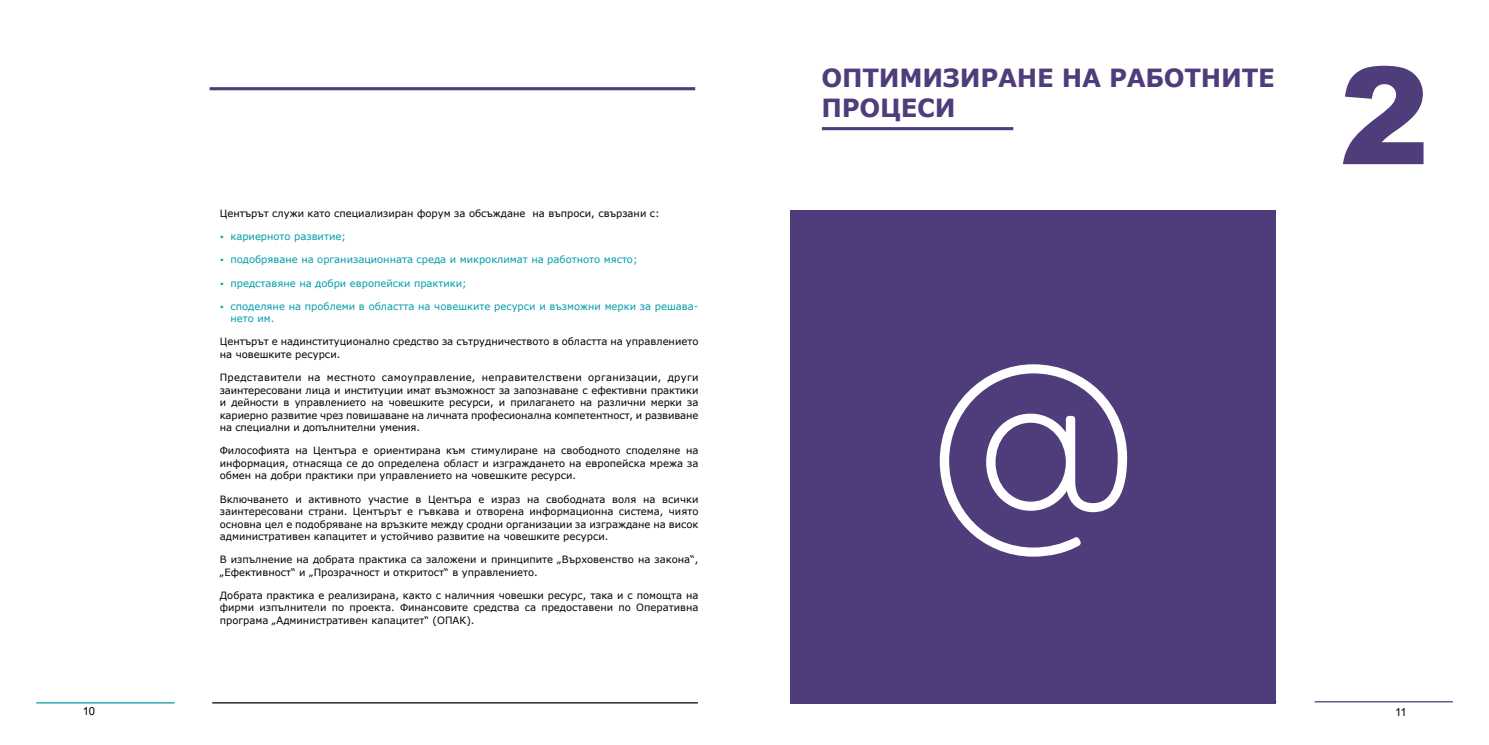
<style>
.page{position:relative;width:1489px;height:745px;background:#fff}
.page>*{position:absolute;margin:0;border:0;box-sizing:border-box;transform-origin:0 0}
.t1{font:900 135px "Arial";color:#4f3d7b}
.t2{font:700 25px/30px "Verdana";letter-spacing:-.01em;color:#4f3d7b}
.t3{font:11.25px "Arial";color:#000}
.t4{font:10px/12.5px "Verdana";color:#000;text-align:justify}
.t5{font:10px/12.5px "Verdana";color:#009caa}
.s1{font-family:"Fedra Sans Pro";font-size:8.75px}
</style>
<div class="page">
<hr style="left:1314px;top:700px;width:138px;height:2px;background:#4f3d7b">
<hr style="left:36px;top:701px;width:138px;height:2px;background:#009caa">
<hr style="left:212px;top:701px;width:486px;height:2px;background:#000">
<div style="left:790px;top:210px;width:486px;height:492px;background:#4f3d7b"></div>
<svg style="left:939px;top:364px;width:187px;height:192px"></svg>
<hr style="left:821px;top:127px;width:192px;height:3px;background:#4f3d7b">
<hr style="left:209px;top:87px;width:486px;height:3px;background:#4f3d7b">
<p class="t4" style="left:220px;top:207px;width:441px">Центърът служи като специализиран форум за обсъждане на въпроси, свързани с:</p>
<p class="t5" style="left:220px;top:230px;width:128px"><span class="s1">•</span> кариерното развитие;</p>
<p class="t5" style="left:220px;top:253px;width:419px"><span class="s1">•</span> подобряване на организационната среда и микроклимат на работното място;</p>
<p class="t5" style="left:220px;top:276px;width:248px"><span class="s1">•</span> представяне на добри европейски практики;</p>
<p class="t5" style="left:230px;top:299px;width:469px;text-indent:-11px"><span class="s1">•</span> споделяне на проблеми в областта на човешките ресурси и възможни мерки за решава&shy;нето им.</p>
<p class="t4" style="left:220px;top:335px;width:480px">Центърът е надинституционално средство за сътрудничеството в областта на управлението на човешките ресурси.</p>
<p class="t4" style="left:220px;top:371px;width:480px">Представители на местното самоуправление, неправителствени организации, други заинтересовани лица и институции имат възможност за запознаване с ефективни практики и дейности в управлението на човешките ресурси, и прилагането на различни мерки за кариерно развитие чрез повишаване на личната професионална компетентност, и развиване на специални и допълнителни умения.</p>
<p class="t4" style="left:220px;top:444px;width:480px">Философията на Центъра е ориентирана към стимулиране на свободното споделяне на информация, отнасяща се до определена област и изграждането на европейска мрежа за обмен на добри практики при управлението на човешките ресурси.</p>
<p class="t4" style="left:220px;top:492px;width:480px">Включването и активното участие в Центъра е израз на свободната воля на всички заинтересовани страни. Центърът е гъвкава и отворена информационна система, чиято основна цел е подобряване на връзките между сродни организации за изграждане на висок административен капацитет и устойчиво развитие на човешките ресурси.</p>
<p class="t4" style="left:220px;top:553px;width:480px">В изпълнение на добрата практика са заложени и принципите „Върховенство на закона“, „Ефективност“ и „Прозрачност и откритост“ в управлението.</p>
<p class="t4" style="left:220px;top:588px;width:480px">Добрата практика е реализирана, както с наличния човешки ресурс, така и с помощта на фирми изпълнители по проекта. Финансовите средства са предоставени по Оперативна програма „Административен капацитет“ (ОПАК).</p>
<h2 class="t2" style="left:821px;top:62px;width:455px">ОПТИМИЗИРАНЕ НА РАБОТНИТЕ<br>ПРОЦЕСИ</h2>
<h1 class="t1" style="left:1339px;top:18px;width:92px">2</h1>
<p class="t3" style="left:83px;top:703px;width:14px">10</p>
<p class="t3" style="left:1395px;top:704px;width:13px">11</p>
</div>
